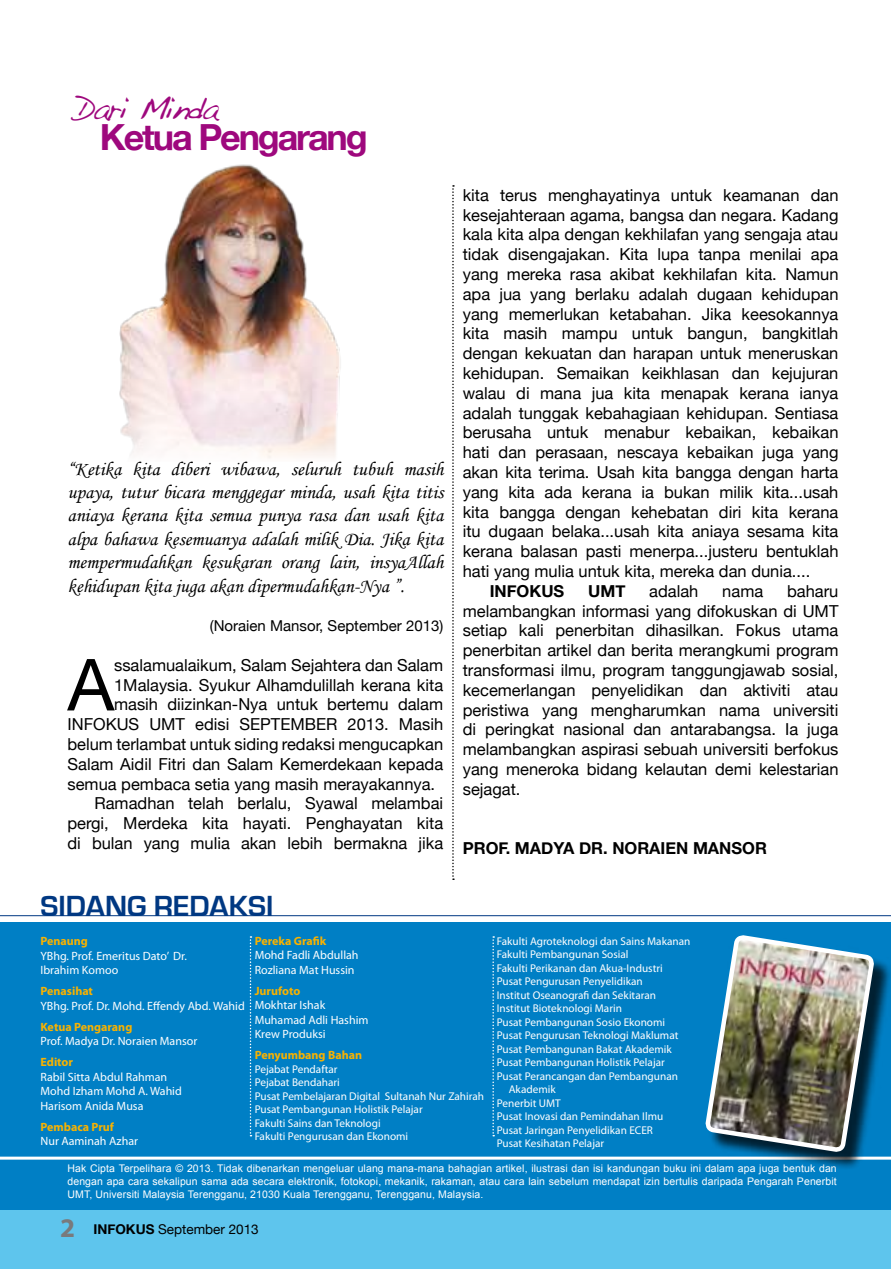
<style>
.page{position:relative;width:891px;height:1269px;background:#fff}
.page>*{position:absolute;margin:0;border:0;box-sizing:border-box;transform-origin:0 0}
.t1{font:72px "Helvetica Neue";color:#000}
.t2{font:700 36px "Helvetica Neue";letter-spacing:-.06em;color:#9e087d}
.t3{font:33px "Handwriting Dakota";letter-spacing:-.06em;color:#9e087d}
.t4{font:700 30px "Eurostile";color:#003882}
.t5{font:19.5px/23.4px "Monotype Corsiva";color:#000;text-align:justify}
.t6{font:16.5px/19.8px "Helvetica Neue";color:#000;text-align:justify}
.t7{font:700 16.5px "Helvetica Neue";color:#000}
.t8{font:15px "Helvetica Neue";color:#000}
.t9{font:13.5px "Helvetica Neue";color:#000}
.t10{font:12px/14.4px "Myriad Pro";color:#fff}
.t11{font:700 12px "Myriad Pro";color:#f9b200}
.t12{font:11.25px/13.5px "Myriad Pro";color:#fff}
.t13{font:10.5px/12.6px "Arial";letter-spacing:.01em;color:#fff;text-align:justify}
.s1{font-family:"Myriad Pro";font-weight:700;font-size:27px;color:#797a7c}
.s2{font-weight:700}
</style>
<div class="page">
<div style="left:0;top:930px;width:891px;height:339px;background:#5ec5ed"></div>
<div style="left:0;top:922px;width:891px;height:288px;background:#007fc5"></div>
<svg style="left:452px;top:185px;width:2px;height:695px"></svg>
<svg style="left:250px;top:936px;width:1px;height:200px"></svg>
<svg style="left:492px;top:936px;width:2px;height:200px"></svg>
<hr style="left:0;top:1157px;width:891px;height:3px;background:#fff">
<hr style="left:0;top:915px;width:891px;height:1px;background:#003882">
<img style="left:120px;top:164px;width:221px;height:295px">
<div style="left:708px;top:938px;width:183px;height:232px;background:#000;opacity:.75"></div>
<img style="left:703px;top:935px;width:174px;height:235px">
<h3 class="t3" style="left:73px;top:88px;width:147px">Dari Minda</h3>
<h2 class="t2" style="left:100px;top:105px;width:269px">Ketua Pengarang</h2>
<p class="t5" style="left:68px;top:457px;width:377px">“Ketika kita diberi wibawa, seluruh tubuh masih upaya, tutur bicara menggegar minda, usah kita titis aniaya kerana kita semua punya rasa dan usah kita alpa bahawa kesemuanya adalah milik Dia. Jika kita mempermudahkan kesukaran orang lain, insyaAllah kehidupan kita juga akan dipermudahkan-Nya ”.</p>
<p class="t8" style="left:210px;top:613px;width:235px">(Noraien Mansor, September 2013)</p>
<h1 class="t1" style="left:68px;top:623px;width:48px">A</h1>
<p class="t6" style="left:114px;top:654px;width:331px">ssalamualaikum, Salam Sejahtera dan Salam</p>
<p class="t6" style="left:114px;top:674px;width:331px">1Malaysia. Syukur Alhamdulillah kerana kita</p>
<p class="t6" style="left:114px;top:694px;width:331px">masih diizinkan-Nya untuk bertemu dalam</p>
<p class="t6" style="left:68px;top:713px;width:377px">INFOKUS UMT edisi SEPTEMBER 2013. Masih</p>
<p class="t6" style="left:68px;top:733px;width:377px">belum terlambat untuk siding redaksi mengucapkan</p>
<p class="t6" style="left:68px;top:753px;width:377px">Salam Aidil Fitri dan Salam Kemerdekaan kepada</p>
<p class="t6" style="left:68px;top:773px;width:369px">semua pembaca setia yang masih merayakannya.</p>
<p class="t6" style="left:94px;top:793px;width:350px">Ramadhan telah berlalu, Syawal melambai</p>
<p class="t6" style="left:68px;top:812px;width:377px">pergi, Merdeka kita hayati. Penghayatan kita</p>
<p class="t6" style="left:68px;top:832px;width:377px">di bulan yang mulia akan lebih bermakna jika</p>
<h3 class="t4" style="left:40px;top:890px;width:234px">SIDANG REDAKSI</h3>
<p class="t6" style="left:463px;top:184px;width:377px">kita terus menghayatinya untuk keamanan dan kesejahteraan agama, bangsa dan negara. Kadang kala kita alpa dengan kekhilafan yang sengaja atau tidak disengajakan. Kita lupa tanpa menilai apa yang mereka rasa akibat kekhilafan kita. Namun apa jua yang berlaku adalah dugaan kehidupan yang memerlukan ketabahan. Jika keesokannya kita masih mampu untuk bangun, bangkitlah dengan kekuatan dan harapan untuk meneruskan kehidupan. Semaikan keikhlasan dan kejujuran walau di mana jua kita menapak kerana ianya adalah tunggak kebahagiaan kehidupan. Sentiasa berusaha untuk menabur kebaikan, kebaikan hati dan perasaan, nescaya kebaikan juga yang akan kita terima. Usah kita bangga dengan harta yang kita ada kerana ia bukan milik kita...usah kita bangga dengan kehebatan diri kita kerana itu dugaan belaka...usah kita aniaya sesama kita kerana balasan pasti menerpa...justeru bentuklah hati yang mulia untuk kita, mereka dan dunia....</p>
<p class="t7" style="left:490px;top:576px;width:76px">INFOKUS</p>
<p class="t7" style="left:588px;top:576px;width:39px">UMT</p>
<p class="t6" style="left:649px;top:580px;width:51px">adalah</p>
<p class="t6" style="left:722px;top:580px;width:42px">nama</p>
<p class="t6" style="left:463px;top:580px;width:377px;text-indent:324px">baharu melambangkan informasi yang difokuskan di UMT setiap kali penerbitan dihasilkan. Fokus utama penerbitan artikel dan berita merangkumi program transformasi ilmu, program tanggungjawab sosial, kecemerlangan penyelidikan dan aktiviti atau peristiwa yang mengharumkan nama universiti di peringkat nasional dan antarabangsa. Ia juga melambangkan aspirasi sebuah universiti berfokus yang meneroka bidang kelautan demi kelestarian sejagat.</p>
<p class="t7" style="left:463px;top:833px;width:306px">PROF. MADYA DR. NORAIEN MANSOR</p>
<p class="t11" style="left:40px;top:933px;width:49px">Penaung</p>
<p class="t10" style="left:40px;top:948px;width:148px">YBhg. Prof. Emeritus Dato’ Dr.<br>Ibrahim Komoo</p>
<p class="t11" style="left:40px;top:983px;width:54px">Penasihat</p>
<p class="t10" style="left:40px;top:998px;width:206px">YBhg. Prof. Dr. Mohd. Effendy Abd. Wahid</p>
<p class="t11" style="left:40px;top:1019px;width:93px">Ketua Pengarang</p>
<p class="t10" style="left:40px;top:1034px;width:158px">Prof. Madya Dr. Noraien Mansor</p>
<p class="t11" style="left:40px;top:1054px;width:34px">Editor</p>
<p class="t10" style="left:40px;top:1069px;width:143px">Rabil Sitta Abdul Rahman<br>Mohd Izham Mohd A. Wahid<br>Harisom Anida Musa</p>
<p class="t11" style="left:40px;top:1119px;width:75px">Pembaca Pruf</p>
<p class="t10" style="left:40px;top:1134px;width:99px">Nur Aaminah Azhar</p>
<p class="t11" style="left:255px;top:933px;width:73px">Pereka Grafik</p>
<p class="t10" style="left:255px;top:948px;width:105px">Mohd Fadli Abdullah<br>Rozliana Mat Hussin</p>
<p class="t11" style="left:255px;top:983px;width:47px">Jurufoto</p>
<p class="t10" style="left:255px;top:998px;width:115px">Mokhtar Ishak<br>Muhamad Adli Hashim<br>Krew Produksi</p>
<p class="t11" style="left:255px;top:1047px;width:109px">Penyumbang Bahan</p>
<p class="t12" style="left:255px;top:1062px;width:231px">Pejabat Pendaftar<br>Pejabat Bendahari<br>Pusat Pembelajaran Digital Sultanah Nur Zahirah<br>Pusat Pembangunan Holistik Pelajar<br>Fakulti Sains dan Teknologi<br>Fakulti Pengurusan dan Ekonomi</p>
<p class="t12" style="left:497px;top:934px;width:195px">Fakulti Agroteknologi dan Sains Makanan</p>
<p class="t12" style="left:497px;top:948px;width:133px">Fakulti Pembangunan Sosial</p>
<p class="t12" style="left:497px;top:961px;width:167px">Fakulti Perikanan dan Akua-Industri</p>
<p class="t12" style="left:497px;top:975px;width:148px">Pusat Pengurusan Penyelidikan</p>
<p class="t12" style="left:497px;top:988px;width:161px">Institut Oseanografi dan Sekitaran</p>
<p class="t12" style="left:497px;top:1002px;width:127px">Institut Bioteknologi Marin</p>
<p class="t12" style="left:497px;top:1015px;width:170px">Pusat Pembangunan Sosio Ekonomi</p>
<p class="t12" style="left:497px;top:1029px;width:183px">Pusat Pengurusan Teknologi Maklumat</p>
<p class="t12" style="left:497px;top:1042px;width:177px">Pusat Pembangunan Bakat Akademik</p>
<p class="t12" style="left:497px;top:1056px;width:170px">Pusat Pembangunan Holistik Pelajar</p>
<p class="t12" style="left:497px;top:1069px;width:183px">Pusat Perancangan dan Pembangunan</p>
<p class="t12" style="left:509px;top:1083px;width:49px">Akademik</p>
<p class="t12" style="left:497px;top:1096px;width:65px">Penerbit UMT</p>
<p class="t12" style="left:497px;top:1110px;width:168px">Pusat Inovasi dan Pemindahan Ilmu</p>
<p class="t12" style="left:497px;top:1123px;width:158px">Pusat Jaringan Penyelidikan ECER</p>
<p class="t12" style="left:497px;top:1137px;width:109px">Pusat Kesihatan Pelajar</p>
<p class="t13" style="left:68px;top:1163px;width:771px">Hak Cipta Terpelihara © 2013. Tidak dibenarkan mengeluar ulang mana-mana bahagian artikel, ilustrasi dan isi kandungan buku ini dalam apa juga bentuk dan dengan apa cara sekalipun sama ada secara elektronik, fotokopi, mekanik, rakaman, atau cara lain sebelum mendapat izin bertulis daripada Pengarah Penerbit UMT, Universiti Malaysia Terengganu, 21030 Kuala Terengganu, Terengganu, Malaysia.</p>
<p class="t9" style="left:60px;top:1218px;width:200px"><span class="s1">2</span> <span class="s2">INFOKUS</span> September 2013</p>
</div>
